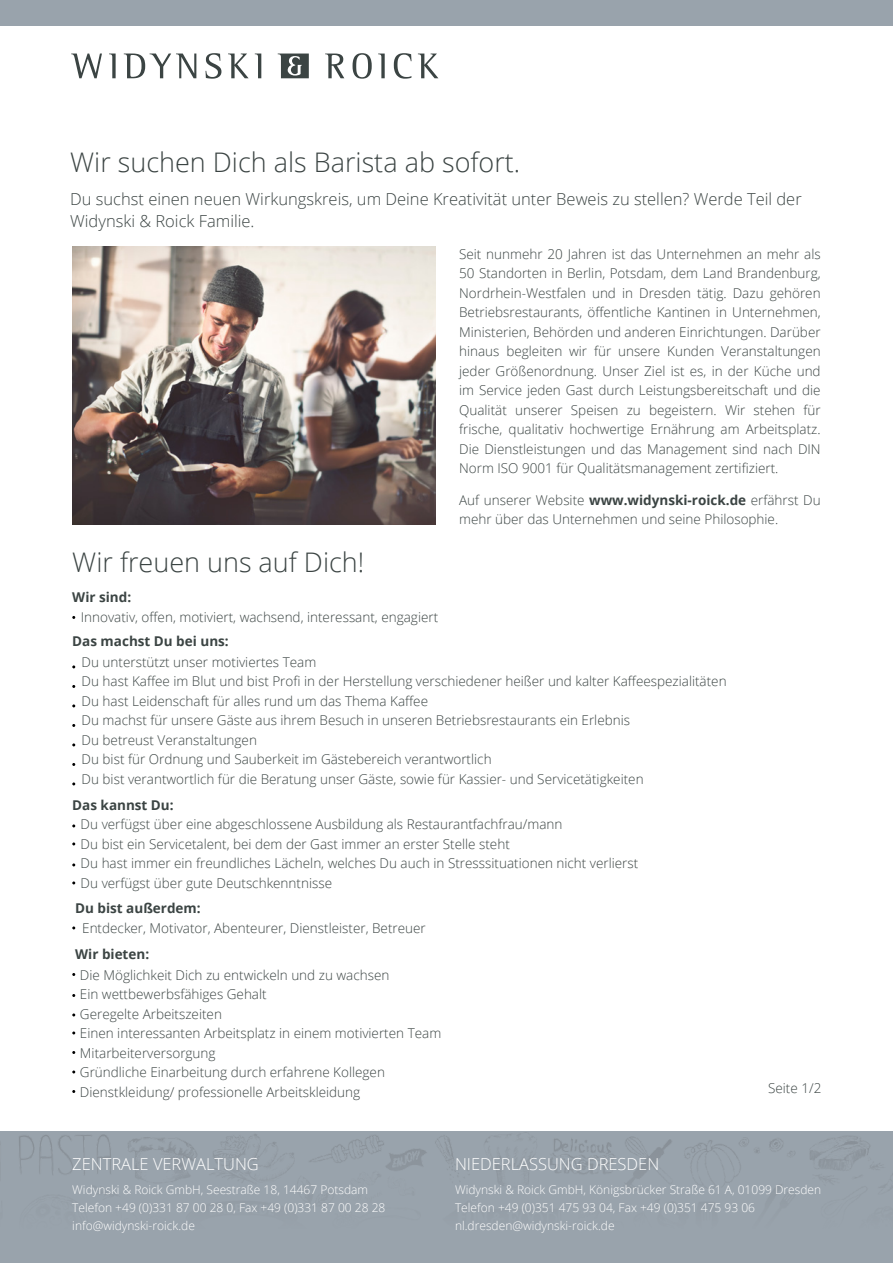
<style>
.page{position:relative;width:893px;height:1263px;background:#fff}
.page>*{position:absolute;margin:0;border:0;box-sizing:border-box;transform-origin:0 0}
.t1{font:300 27px "Open Sans";color:#3b4443}
.t2{font:300 16.5px/22.5px "Open Sans";color:#3b4443}
.t3{font:300 16.5px "Open Sans";color:#fff}
.t4{font:300 13.5px/19.5px "Open Sans";color:#3b4443}
.t5{font:700 13.5px "Open Sans";color:#3b4443}
.t6{font:300 12px/18px "Open Sans";color:#fff}
.s1{font-weight:700}
</style>
<div class="page">
<svg style="left:71px;top:54px;width:31px;height:24px"></svg>
<svg style="left:109px;top:54px;width:7px;height:24px"></svg>
<svg style="left:124px;top:54px;width:72px;height:24px"></svg>
<svg style="left:205px;top:53px;width:16px;height:26px"></svg>
<svg style="left:228px;top:54px;width:21px;height:24px"></svg>
<svg style="left:255px;top:54px;width:6px;height:24px"></svg>
<svg style="left:325px;top:54px;width:19px;height:24px"></svg>
<svg style="left:353px;top:53px;width:19px;height:26px"></svg>
<svg style="left:378px;top:54px;width:7px;height:24px"></svg>
<svg style="left:394px;top:53px;width:18px;height:26px"></svg>
<svg style="left:418px;top:54px;width:20px;height:24px"></svg>
<svg style="left:278px;top:54px;width:31px;height:24px"></svg>
<div style="left:0;top:1132px;width:893px;height:131px;background:#99a3ac"></div>
<div style="left:0;top:0;width:893px;height:26px;background:#99a3ac"></div>
<img style="left:72px;top:247px;width:364px;height:277px">
<h1 class="t1" style="left:70px;top:143px;width:452px">Wir suchen Dich als Barista ab sofort.</h1>
<p class="t2" style="left:70px;top:187px;width:733px">Du suchst einen neuen Wirkungskreis, um Deine Kreativität unter Beweis zu stellen? Werde Teil der<br>Widynski &amp; Roick Familie.</p>
<p class="t4" style="left:459px;top:244px;width:363px;text-align:justify">Seit nunmehr 20 Jahren ist das Unternehmen an mehr als 50 Standorten in Berlin, Potsdam, dem Land Brandenburg, Nordrhein-Westfalen und in Dresden tätig. Dazu gehören Betriebsrestaurants, öffentliche Kantinen in Unternehmen, Ministerien, Behörden und anderen Einrichtungen. Darüber hinaus begleiten wir für unsere Kunden Veranstaltungen jeder Größenordnung. Unser Ziel ist es, in der Küche und im Service jeden Gast durch Leistungsbereitschaft und die Qualität unserer Speisen zu begeistern. Wir stehen für frische, qualitativ hochwertige Ernährung am Arbeitsplatz.<br>Die Dienstleistungen und das Management sind nach DIN Norm ISO 9001 für Qualitätsmanagement zertifiziert.</p>
<p class="t4" style="left:459px;top:489px;width:363px">Auf unserer Website <span class="s1">www.widynski-roick.de</span> erfährst Du mehr über das Unternehmen und seine Philosophie.</p>
<h1 class="t1" style="left:72px;top:544px;width:294px">Wir freuen uns auf Dich!</h1>
<p class="t5" style="left:72px;top:588px;width:60px">Wir sind:</p>
<p class="t4" style="left:81px;top:607px;width:359px">Innovativ, offen, motiviert, wachsend, interessant, engagiert</p>
<p class="t5" style="left:72px;top:631px;width:158px">Das machst Du bei uns:</p>
<p class="t4" style="left:82px;top:652px;width:647px">Du unterstützt unser motiviertes Team<br>Du hast Kaffee im Blut und bist Profi in der Herstellung verschiedener heißer und kalter Kaffeespezialitäten Du hast Leidenschaft für alles rund um das Thema Kaffee<br>Du machst für unsere Gäste aus ihrem Besuch in unseren Betriebsrestaurants ein Erlebnis<br>Du betreust Veranstaltungen<br>Du bist für Ordnung und Sauberkeit im Gästebereich verantwortlich<br>Du bist verantwortlich für die Beratung unser Gäste, sowie für Kassier- und Servicetätigkeiten</p>
<p class="t5" style="left:72px;top:795px;width:103px">Das kannst Du:</p>
<p class="t4" style="left:81px;top:814px;width:559px">Du verfügst über eine abgeschlossene Ausbildung als Restaurantfachfrau/mann<br>Du bist ein Servicetalent, bei dem der Gast immer an erster Stelle steht<br>Du hast immer ein freundliches Lächeln, welches Du auch in Stresssituationen nicht verlierst Du verfügst über gute Deutschkenntnisse</p>
<p class="t5" style="left:75px;top:899px;width:127px">Du bist außerdem:</p>
<p class="t4" style="left:82px;top:918px;width:345px">Entdecker, Motivator, Abenteurer, Dienstleister, Betreuer</p>
<p class="t5" style="left:75px;top:945px;width:76px">Wir bieten:</p>
<p class="t4" style="left:80px;top:965px;width:363px">Die Möglichkeit Dich zu entwickeln und zu wachsen<br>Ein wettbewerbsfähiges Gehalt<br>Geregelte Arbeitszeiten<br>Einen interessanten Arbeitsplatz in einem motivierten Team Mitarbeiterversorgung<br>Gründliche Einarbeitung durch erfahrene Kollegen Dienstkleidung/ professionelle Arbeitskleidung</p>
<p class="t4" style="left:768px;top:1078px;width:55px">Seite 1/2</p>
<p class="t3" style="left:72px;top:1152px;width:188px">ZENTRALE VERWALTUNG</p>
<p class="t6" style="left:72px;top:1180px;width:315px">Widynski &amp; Roick GmbH, Seestraße 18, 14467 Potsdam<br>Telefon +49 (0)331 87 00 28 0, Fax +49 (0)331 87 00 28 28 info@widynski-roick.de</p>
<p class="t3" style="left:455px;top:1152px;width:206px">NIEDERLASSUNG DRESDEN</p>
<p class="t6" style="left:455px;top:1180px;width:368px">Widynski &amp; Roick GmbH, Königsbrücker Straße 61 A, 01099 Dresden<br>Telefon +49 (0)351 475 93 04, Fax +49 (0)351 475 93 06 nl.dresden@widynski-roick.de</p>
</div>
